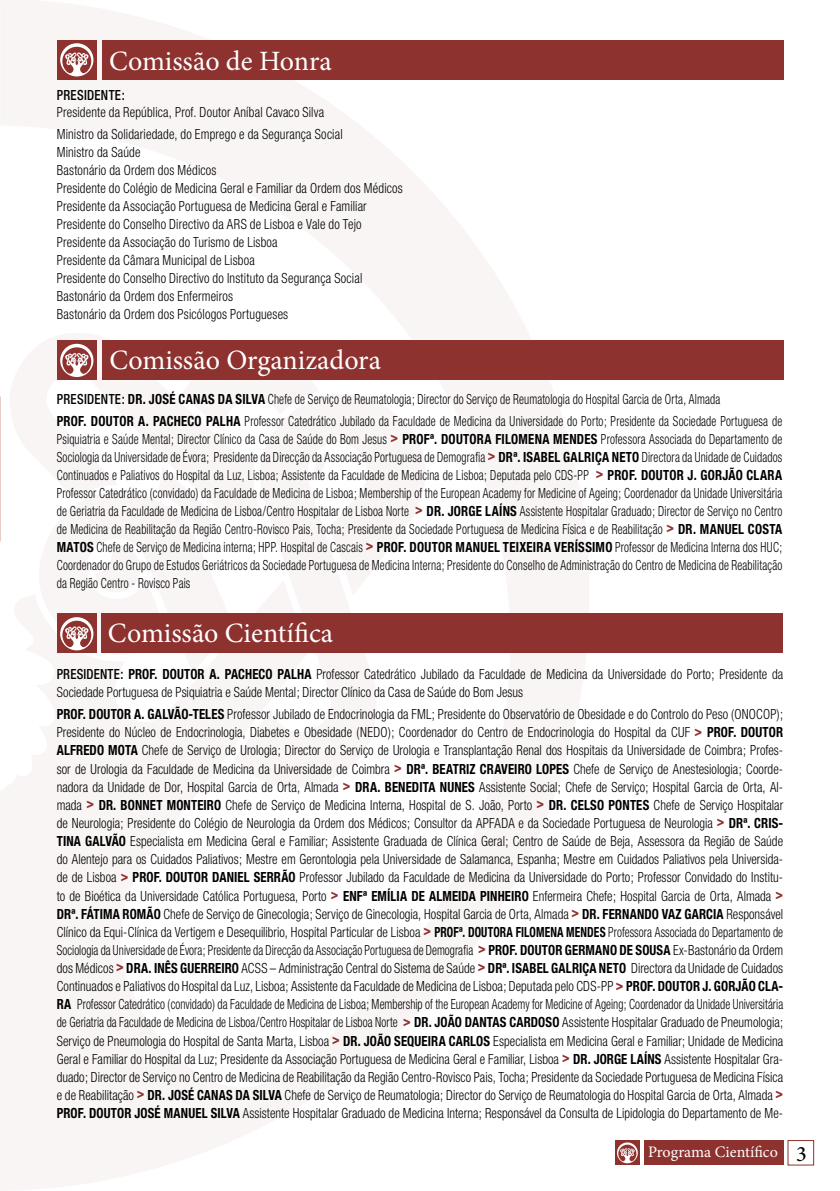
<style>
.page{position:relative;width:840px;height:1191px;background:#fff}
.page>*{position:absolute;margin:0;border:0;box-sizing:border-box;transform-origin:0 0}
.t1{font:28px "Minion Pro";color:#fff}
.t2{font:16px "Minion Pro";color:#fff}
.t3{font:300 condensed 14px/18.2px "Helvetica Neue";letter-spacing:.01em;color:#000;scale:.91 1}
.t4{font:300 condensed 14px/18px "Helvetica Neue";letter-spacing:.01em;color:#000;scale:.82 1}
.t5{font:500 condensed 14px "Helvetica Neue";letter-spacing:.025em;color:#000;scale:.91 1}
.s1{font-weight:500}
.s2{font-weight:700}
.s3{font-weight:900;color:#8e322f}
.s4{font-weight:500;font-size:22px;color:#000}
</style>
<div class="page">
<div style="left:614px;top:1140px;width:25px;height:25px;background:#8e322f"></div>
<div style="left:643px;top:1140px;width:140px;height:25px;background:#8e322f"></div>
<svg style="left:617px;top:1142px;width:20px;height:21px"></svg>
<div style="left:102px;top:40px;width:681px;height:39px;background:#8e322f"></div>
<div style="left:102px;top:340px;width:681px;height:40px;background:#8e322f"></div>
<div style="left:101px;top:613px;width:680px;height:40px;background:#8e322f"></div>
<div style="left:57px;top:40px;width:40px;height:39px;background:#8e322f"></div>
<svg style="left:60px;top:43px;width:33px;height:33px"></svg>
<div style="left:57px;top:340px;width:40px;height:40px;background:#8e322f"></div>
<svg style="left:60px;top:344px;width:33px;height:33px"></svg>
<div style="left:57px;top:613px;width:40px;height:40px;background:#8e322f"></div>
<svg style="left:60px;top:617px;width:33px;height:33px"></svg>
<h1 class="t1" style="left:109px;top:42px;width:224px">Comissão de Honra</h1>
<p class="t5" style="left:57px;top:87px;width:76px">PRESIDENTE:</p>
<p class="t3" style="left:57px;top:101px;width:315px;line-height:22px">Presidente da República, Prof. Doutor Aníbal Cavaco Silva<br>Ministro da Solidariedade, do Emprego e da Segurança Social</p>
<p class="t3" style="left:57px;top:143px;width:381px">Ministro da Saúde<br>Bastonário da Ordem dos Médicos<br>Presidente do Colégio de Medicina Geral e Familiar da Ordem dos Médicos Presidente da Associação Portuguesa de Medicina Geral e Familiar Presidente do Conselho Directivo da ARS de Lisboa e Vale do Tejo Presidente da Associação do Turismo de Lisboa<br>Presidente da Câmara Municipal de Lisboa<br>Presidente do Conselho Directivo do Instituto da Segurança Social Bastonário da Ordem dos Enfermeiros<br>Bastonário da Ordem dos Psicólogos Portugueses</p>
<h1 class="t1" style="left:109px;top:341px;width:273px">Comissão Organizadora</h1>
<p class="t4" style="left:57px;top:388px;width:885px;line-height:22px"><span class="s1">PRESIDENTE:</span> <span class="s2">DR. JOSÉ CANAS DA SILVA</span> Chefe de Serviço de Reumatologia; Director do Serviço de Reumatologia do Hospital Garcia de Orta, Almada<br><span class="s2">PROF. DOUTOR A. PACHECO PALHA</span> Professor Catedrático Jubilado da Faculdade de Medicina da Universidade do Porto; Presidente da Sociedade Portuguesa de</p>
<p class="t4" style="left:57px;top:430px;width:885px;text-align:justify">Psiquiatria e Saúde Mental; Director Clínico da Casa de Saúde do Bom Jesus <span class="s3">&gt;</span> <span class="s2">PROFª. DOUTORA FILOMENA MENDES</span> Professora Associada do Departamento de Sociologia da Universidade de Évora; Presidente da Direcção da Associação Portuguesa de Demografia <span class="s3">&gt;</span> <span class="s2">DRª. ISABEL GALRIÇA NETO</span> Directora da Unidade de Cuidados Continuados e Paliativos do Hospital da Luz, Lisboa; Assistente da Faculdade de Medicina de Lisboa; Deputada pelo CDS-PP <span class="s3">&gt;</span> <span class="s2">PROF. DOUTOR J. GORJÃO CLARA </span>Professor Catedrático (convidado) da Faculdade de Medicina de Lisboa; Membership of the European Academy for Medicine of Ageing; Coordenador da Unidade Universitária de Geriatria da Faculdade de Medicina de Lisboa/Centro Hospitalar de Lisboa Norte <span class="s3">&gt;</span> <span class="s2">DR. JORGE LAÍNS</span> Assistente Hospitalar Graduado; Director de Serviço no Centro de Medicina de Reabilitação da Região Centro-Rovisco Pais, Tocha; Presidente da Sociedade Portuguesa de Medicina Física e de Reabilitação <span class="s3">&gt;</span> <span class="s2">DR. MANUEL COSTA MATOS</span> Chefe de Serviço de Medicina interna; HPP. Hospital de Cascais <span class="s3">&gt;</span> <span class="s2">PROF. DOUTOR MANUEL TEIXEIRA VERÍSSIMO</span> Professor de Medicina Interna dos HUC; Coordenador do Grupo de Estudos Geriátricos da Sociedade Portuguesa de Medicina Interna; Presidente do Conselho de Administração do Centro de Medicina de Reabilitação da Região Centro - Rovisco Pais</p>
<h1 class="t1" style="left:108px;top:614px;width:227px">Comissão Científica</h1>
<p class="t3" style="left:57px;top:665px;width:799px"><span class="s1">PRESIDENTE:</span> <span class="s2">PROF. DOUTOR A. PACHECO PALHA</span> Professor Catedrático Jubilado da Faculdade de Medicina da Universidade do Porto; Presidente da<br>Sociedade Portuguesa de Psiquiatria e Saúde Mental; Director Clínico da Casa de Saúde do Bom Jesus</p>
<p class="t3" style="left:57px;top:705px;width:799px;text-align:justify"><span class="s2">PROF. DOUTOR A. GALVÃO-TELES</span> Professor Jubilado de Endocrinologia da FML; Presidente do Observatório de Obesidade e do Controlo do Peso (ONOCOP); Presidente do Núcleo de Endocrinologia, Diabetes e Obesidade (NEDO); Coordenador do Centro de Endocrinologia do Hospital da CUF <span class="s3">&gt;</span> <span class="s2">PROF. DOUTOR ALFREDO MOTA</span> Chefe de Serviço de Urologia; Director do Serviço de Urologia e Transplantação Renal dos Hospitais da Universidade de Coimbra; Profes&shy;sor de Urologia da Faculdade de Medicina da Universidade de Coimbra <span class="s3">&gt;</span> <span class="s2">DRª. BEATRIZ CRAVEIRO LOPES</span> Chefe de Serviço de Anestesiologia; Coorde&shy;nadora da Unidade de Dor, Hospital Garcia de Orta, Almada <span class="s3">&gt;</span> <span class="s2">DRA. BENEDITA NUNES</span> Assistente Social; Chefe de Serviço; Hospital Garcia de Orta, Al&shy;mada <span class="s3">&gt;</span> <span class="s2">DR. BONNET MONTEIRO</span> Chefe de Serviço de Medicina Interna, Hospital de S. João, Porto <span class="s3">&gt;</span> <span class="s2">DR. CELSO PONTES</span> Chefe de Serviço Hospitalar de Neurologia; Presidente do Colégio de Neurologia da Ordem dos Médicos; Consultor da APFADA e da Sociedade Portuguesa de Neurologia <span class="s3">&gt;</span> <span class="s2">DRª. CRIS-TINA GALVÃO</span> Especialista em Medicina Geral e Familiar; Assistente Graduada de Clínica Geral; Centro de Saúde de Beja, Assessora da Região de Saúde do Alentejo para os Cuidados Paliativos; Mestre em Gerontologia pela Universidade de Salamanca, Espanha; Mestre em Cuidados Paliativos pela Universida&shy;de de Lisboa <span class="s3">&gt;</span> <span class="s2">PROF. DOUTOR DANIEL SERRÃO</span> Professor Jubilado da Faculdade de Medicina da Universidade do Porto; Professor Convidado do Institu&shy;to de Bioética da Universidade Católica Portuguesa, Porto <span class="s3">&gt;</span> <span class="s2">ENFª EMÍLIA DE ALMEIDA PINHEIRO</span> Enfermeira Chefe; Hospital Garcia de Orta, Almada <span class="s3">&gt; </span><span class="s2">DRª. FÁTIMA ROMÃO</span> Chefe de Serviço de Ginecologia; Serviço de Ginecologia, Hospital Garcia de Orta, Almada <span class="s3">&gt;</span> <span class="s2">DR. FERNANDO VAZ GARCIA</span> Responsável Clínico da Equi-Clínica da Vertigem e Desequilibrio, Hospital Particular de Lisboa <span class="s3">&gt;</span> <span class="s2">PROFª. DOUTORA FILOMENA MENDES</span> Professora Associada do Departamento de Sociologia da Universidade de Évora; Presidente da Direcção da Associação Portuguesa de Demografia <span class="s3">&gt;</span> <span class="s2">PROF. DOUTOR GERMANO DE SOUSA</span> Ex-Bastonário da Ordem dos Médicos <span class="s3">&gt;</span> <span class="s2">DRA. INÊS GUERREIRO</span> ACSS – Administração Central do Sistema de Saúde <span class="s3">&gt;</span> <span class="s2">DRª. ISABEL GALRIÇA NETO</span> Directora da Unidade de Cuidados Continuados e Paliativos do Hospital da Luz, Lisboa; Assistente da Faculdade de Medicina de Lisboa; Deputada pelo CDS-PP <span class="s3">&gt;</span> <span class="s2">PROF. DOUTOR J. GORJÃO CLA-RA</span> Professor Catedrático (convidado) da Faculdade de Medicina de Lisboa; Membership of the European Academy for Medicine of Ageing; Coordenador da Unidade Universitária de Geriatria da Faculdade de Medicina de Lisboa/Centro Hospitalar de Lisboa Norte <span class="s3">&gt;</span> <span class="s2">DR. JOÃO DANTAS CARDOSO</span> Assistente Hospitalar Graduado de Pneumologia; Serviço de Pneumologia do Hospital de Santa Marta, Lisboa <span class="s3">&gt;</span> <span class="s2">DR. JOÃO SEQUEIRA CARLOS</span> Especialista em Medicina Geral e Familiar; Unidade de Medicina Geral e Familiar do Hospital da Luz; Presidente da Associação Portuguesa de Medicina Geral e Familiar, Lisboa <span class="s3">&gt;</span> <span class="s2">DR. JORGE LAÍNS</span> Assistente Hospitalar Gra&shy;duado; Director de Serviço no Centro de Medicina de Reabilitação da Região Centro-Rovisco Pais, Tocha; Presidente da Sociedade Portuguesa de Medicina Física e de Reabilitação <span class="s3">&gt;</span> <span class="s2">DR. JOSÉ CANAS DA SILVA</span> Chefe de Serviço de Reumatologia; Director do Serviço de Reumatologia do Hospital Garcia de Orta, Almada <span class="s3">&gt; </span><span class="s2">PROF. DOUTOR JOSÉ MANUEL SILVA</span> Assistente Hospitalar Graduado de Medicina Interna; Responsável da Consulta de Lipidologia do Departamento de Me-</p>
<p class="t2" style="left:647px;top:1141px;width:160px">Programa Científico <span class="s4">3</span></p>
</div>
